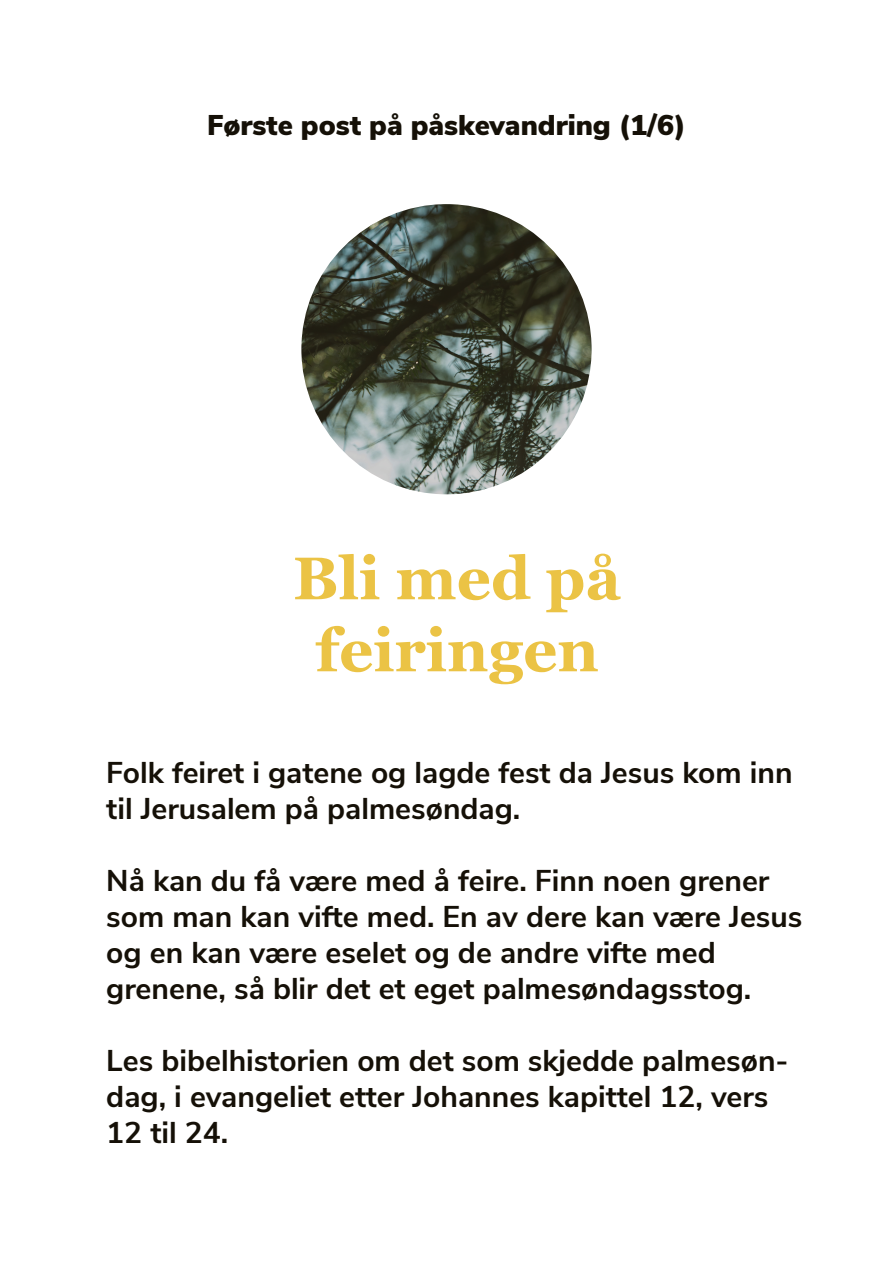
<style>
.page{position:relative;width:893px;height:1263px;background:#fff}
.page>*{position:absolute;margin:0;border:0;box-sizing:border-box;transform-origin:0 0}
.Tittel_stasjon{font:700 60px/72px "Georgia";color:#ebc345;text-align:center}
.t1{font:700 30px/36px "Nunito Sans";color:#151007}
.t2{font:900 28.5px "Nunito Sans";color:#151007}
</style>
<div class="page">
<img style="left:301px;top:204px;width:291px;height:290px;border-radius:145px">
<p class="t2" style="left:207px;top:104px;width:480px">Første post på påskevandring (1/6)</p>
<p class="Tittel_stasjon" style="left:293px;top:543px;width:330px">Bli med på feiringen</p>
<p class="t1" style="left:106px;top:753px;width:688px">Folk feiret i gatene og lagde fest da Jesus kom inn til Jerusalem på palmesøndag.</p>
<p class="t1" style="left:106px;top:861px;width:698px">Nå kan du få være med å feire. Finn noen grener som man kan vifte med. En av dere kan være Jesus og en kan være eselet og de andre vifte med</p>
<p class="t1" style="left:106px;top:969px;width:646px">grenene, så blir det et eget palmesøndagsstog.</p>
<p class="t1" style="left:106px;top:1041px;width:684px">Les bibelhistorien om det som skjedde palmesøn&shy;dag, i evangeliet etter Johannes kapittel 12, vers<br>12 til 24.</p>
</div>
